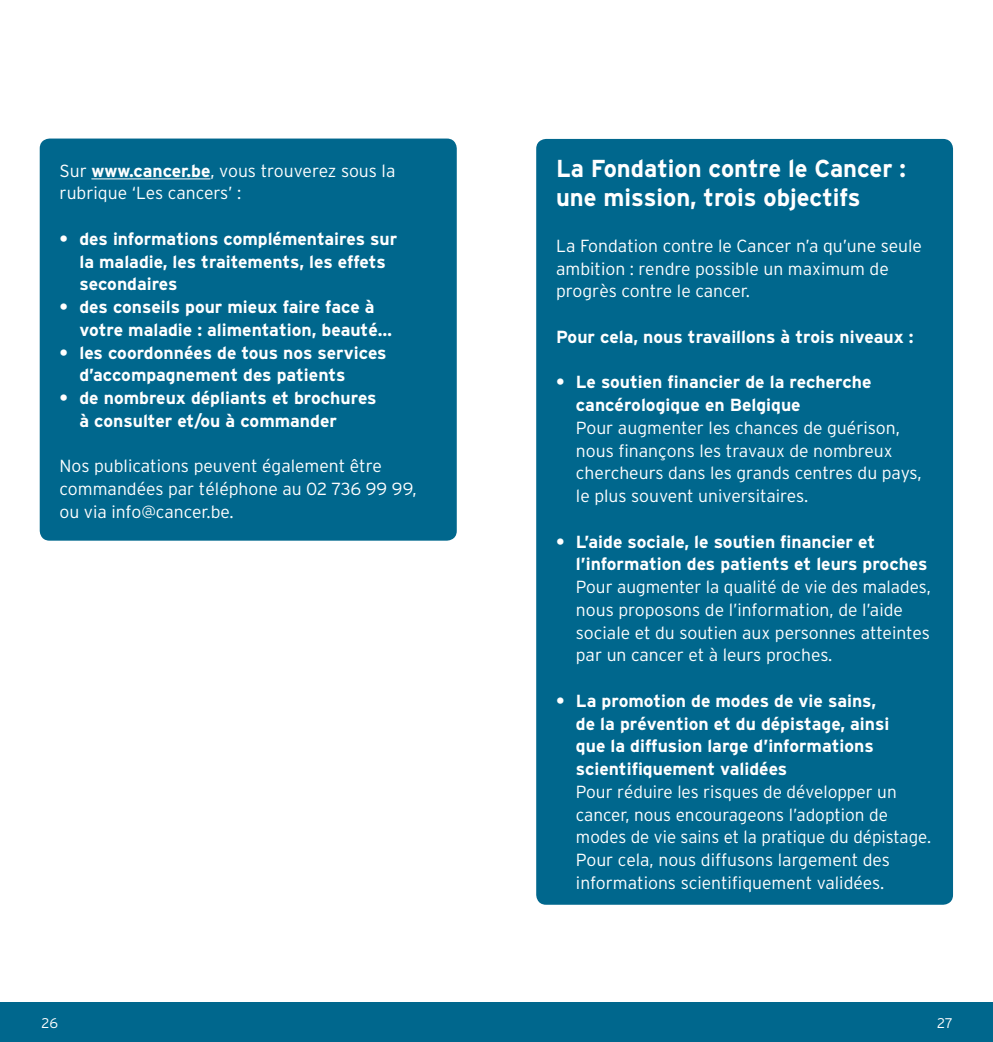
<style>
.page{position:relative;width:993px;height:1042px;background:#fff}
.page>*{position:absolute;margin:0;border:0;box-sizing:border-box;transform-origin:0 0}
.t1{font:700 24.5px/29.8px "Interstate";color:#fff}
.t2{font:300 17.5px/22.8px "Interstate";color:#fff}
.t3{font:700 17.5px/22.8px "Interstate";color:#fff}
.t4{font:300 14px "Interstate";color:#fff}
.s1{font-weight:700}
</style>
<div class="page">
<div style="left:536px;top:139px;width:416px;height:766px;background:#00678d;border-radius:10px"></div>
<div style="left:0;top:1002px;width:992px;height:40px;background:#00678d"></div>
<div style="left:40px;top:139px;width:416px;height:402px;background:#00678d;border-radius:10px"></div>
<hr style="left:91px;top:179px;width:119px;height:1px;background:#fff">
<p class="t2" style="left:60px;top:159px;width:337px">Sur <span class="s1">www.cancer.be</span>, vous trouverez sous la rubrique ‘Les cancers’ :</p>
<p class="t3" style="left:79px;top:227px;width:319px;text-indent:-20px">• des informations complémentaires sur la maladie, les traitements, les effets secondaires</p>
<p class="t3" style="left:79px;top:295px;width:314px;text-indent:-20px">• des conseils pour mieux faire face à votre maladie : alimentation, beauté…</p>
<p class="t3" style="left:79px;top:341px;width:308px;text-indent:-20px">• les coordonnées de tous nos services d’accompagnement des patients</p>
<p class="t3" style="left:79px;top:386px;width:298px;text-indent:-20px">• de nombreux dépliants et brochures à consulter et/ou à commander</p>
<p class="t2" style="left:60px;top:455px;width:358px">Nos publications peuvent également être commandées par téléphone au 02 736 99 99, ou via info@cancer.be.</p>
<h1 class="t1" style="left:556px;top:153px;width:351px">La Fondation contre le Cancer : une mission, trois objectifs</h1>
<p class="t2" style="left:556px;top:234px;width:367px">La Fondation contre le Cancer n’a qu’une seule ambition : rendre possible un maximum de progrès contre le cancer.</p>
<p class="t3" style="left:556px;top:325px;width:359px">Pour cela, nous travaillons à trois niveaux :</p>
<p class="t3" style="left:575px;top:371px;width:297px;text-indent:-20px">• Le soutien financier de la recherche cancérologique en Belgique</p>
<p class="t2" style="left:575px;top:416px;width:347px">Pour augmenter les chances de guérison, nous finançons les travaux de nombreux chercheurs dans les grands centres du pays, le plus souvent universitaires.</p>
<p class="t3" style="left:575px;top:530px;width:353px;text-indent:-20px">• L’aide sociale, le soutien financier et l’information des patients et leurs proches</p>
<p class="t2" style="left:575px;top:575px;width:356px">Pour augmenter la qualité de vie des malades, nous proposons de l’information, de l’aide sociale et du soutien aux personnes atteintes par un cancer et à leurs proches.</p>
<p class="t3" style="left:575px;top:689px;width:315px;text-indent:-20px">• La promotion de modes de vie sains, de la prévention et du dépistage, ainsi que la diffusion large d’informations scientifiquement validées</p>
<p class="t2" style="left:575px;top:780px;width:356px">Pour réduire les risques de développer un cancer, nous encourageons l’adoption de modes de vie sains et la pratique du dépistage.<br>Pour cela, nous diffusons largement des informations scientifiquement validées.</p>
<p class="t4" style="left:42px;top:1015px;width:18px">26</p>
<p class="t4" style="left:936px;top:1015px;width:17px">27</p>
</div>
